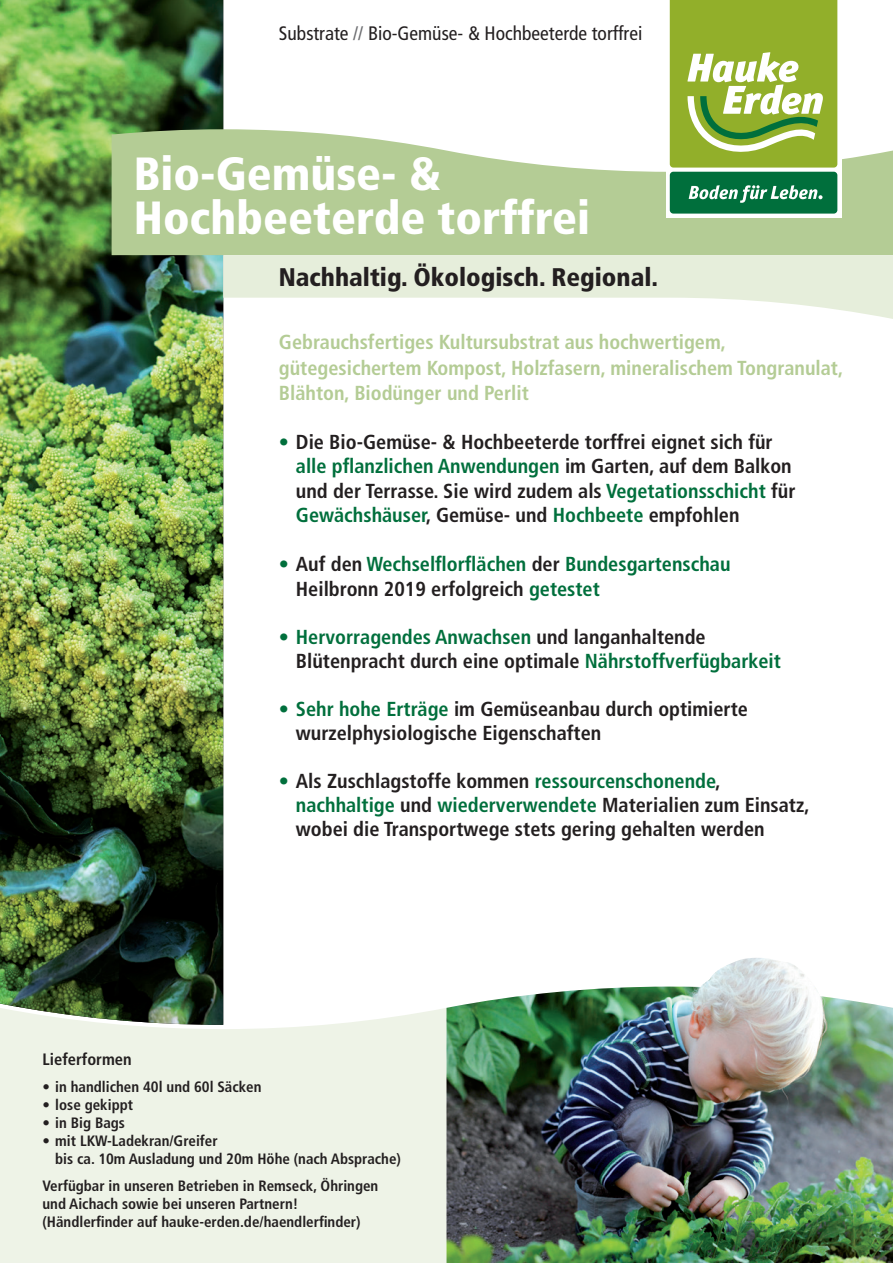
<style>
.page{position:relative;width:893px;height:1263px;background:#fff}
.page>*{position:absolute;margin:0;border:0;box-sizing:border-box;transform-origin:0 0}
.t1{font:900 condensed 46.5px/43.5px "Frutiger LT Std";color:#fff}
.t2{font:900 condensed 25.5px "Frutiger LT Std";color:#231f20}
.t3{font:700 condensed 20.25px/24.3px "Frutiger LT Std";color:#231f20}
.t4{font:700 condensed 20.25px/24.3px "Frutiger LT Std";color:#006f3c}
.t5{font:700 condensed 20.25px/25.5px "Frutiger LT Std";color:#b4cc95}
.t6{font:condensed 19.5px "Frutiger LT Std";color:#231f20}
.t7{font:700 condensed 16.5px "Frutiger LT Std";color:#231f20}
.t8{font:700 condensed 15px/18px "Frutiger LT Std";color:#231f20}
.s1{color:#6c6d70}
.s2{color:#006f3c}
.s3{color:#231f20}
</style>
<div class="page">
<div style="left:0;top:1005px;width:446px;height:258px;background:#eef3e7"></div>
<img style="left:446px;top:958px;width:447px;height:305px">
<img style="left:0;top:0;width:223px;height:1025px">
<svg style="left:112px;top:129px;width:781px;height:126px;fill:#b4cc95"></svg>
<svg style="left:223px;top:255px;width:670px;height:66px"></svg>
<div style="left:666px;top:0;width:175px;height:218px;background:linear-gradient(to right,#fff,#fefffe)"></div>
<div style="left:670px;top:172px;width:167px;height:42px;background:#006f3c;border-radius:4px"></div>
<svg style="left:689px;top:185px;width:133px;height:18px"></svg>
<svg style="left:670px;top:0;width:167px;height:168px"></svg>
<p class="t6" style="left:279px;top:22px;width:365px">Substrate <span class="s1">//</span> Bio-Gemüse- &amp; Hochbeeterde torffrei</p>
<h1 class="t1" style="left:134px;top:152px;width:457px">Bio-Gemüse- &amp;<br>Hochbeeterde torffrei</h1>
<p class="t2" style="left:279px;top:262px;width:381px">Nachhaltig. Ökologisch. Regional.</p>
<p class="t5" style="left:279px;top:329px;width:566px">Gebrauchsfertiges Kultursubstrat aus hochwertigem, gütegesichertem Kompost, Holzfasern, mineralischem Tongranulat,<br>Blähton, Biodünger und Perlit</p>
<p class="t3" style="left:296px;top:430px;width:501px;text-indent:-17px"><span class="s2">•</span> Die Bio-Gemüse- &amp; Hochbeeterde torffrei eignet sich für <span class="s2">alle pflanzlichen Anwendungen</span> im Garten, auf dem Balkon und der Terrasse. Sie wird zudem als <span class="s2">Vegetationsschicht</span> für <span class="s2">Gewächshäuser</span>, Gemüse- und <span class="s2">Hochbeete</span> empfohlen</p>
<p class="t4" style="left:296px;top:552px;width:436px;text-indent:-17px">• <span class="s3">Auf den</span> Wechselflorflächen <span class="s3">der</span> Bundesgartenschau<br><span class="s3">Heilbronn 2019 erfolgreich</span> getestet</p>
<p class="t4" style="left:296px;top:625px;width:487px;text-indent:-17px">• Hervorragendes Anwachsen <span class="s3">und langanhaltende<br>Blütenpracht durch eine optimale</span> Nährstoffverfügbarkeit</p>
<p class="t3" style="left:296px;top:697px;width:454px;text-indent:-17px"><span class="s2">• Sehr hohe Erträge</span> im Gemüseanbau durch optimierte wurzelphysiologische Eigenschaften</p>
<p class="t3" style="left:296px;top:769px;width:515px;text-indent:-17px"><span class="s2">•</span> Als Zuschlagstoffe kommen <span class="s2">ressourcenschonende</span>, <span class="s2">nachhaltige</span> und <span class="s2">wiederverwendete</span> Materialien zum Einsatz, wobei die Transportwege stets gering gehalten werden</p>
<p class="t7" style="left:43px;top:1049px;width:91px">Lieferformen</p>
<p class="t8" style="left:43px;top:1078px;width:220px">• in handlichen 40l und 60l Säcken</p>
<p class="t8" style="left:43px;top:1096px;width:92px">• lose gekippt</p>
<p class="t8" style="left:43px;top:1114px;width:84px">• in Big Bags</p>
<p class="t8" style="left:55px;top:1132px;width:347px;text-indent:-13px">• mit LKW-Ladekran/Greifer<br>bis ca. 10m Ausladung und 20m Höhe (nach Absprache)</p>
<p class="t8" style="left:43px;top:1177px;width:337px">Verfügbar in unseren Betrieben in Remseck, Öhringen und Aichach sowie bei unseren Partnern! (Händlerfinder auf hauke-erden.de/haendlerfinder)</p>
</div>
